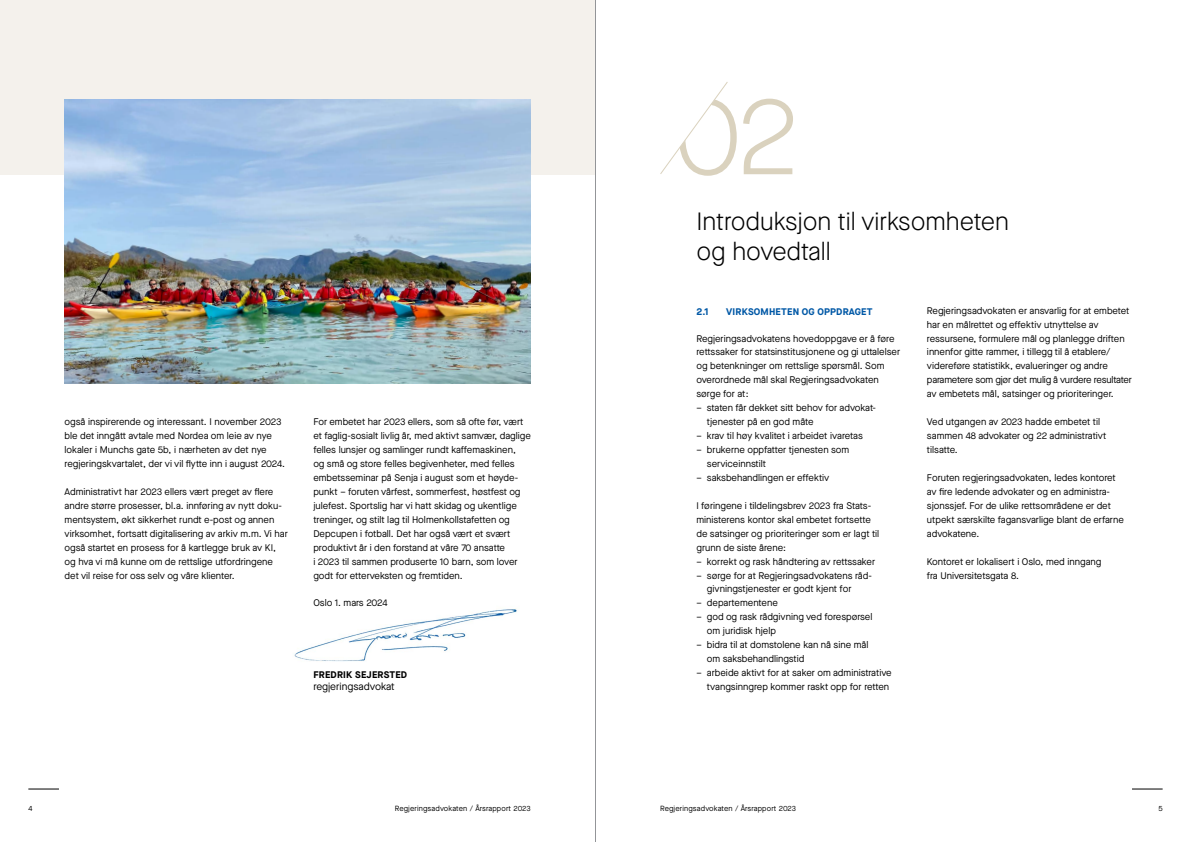
<style>
.page{position:relative;width:1191px;height:842px;background:#fff}
.page>*{position:absolute;margin:0;border:0;box-sizing:border-box;transform-origin:0 0}
.t1{font:300 110px "Maison Neue";color:#dad2be}
.t2{font:300 25px/30px "Maison Neue";color:#000}
.t3{font:10.3px "Maison Neue";color:#000}
.t4{font:9.6px/13.9px "Maison Neue";color:#000}
.t5{font:700 9.6px "Maison Neue";letter-spacing:.02em;color:#0058a6}
.t6{font:700 9.6px "Maison Neue";letter-spacing:.02em;color:#000}
.t7{font:7.5px "Maison Neue";letter-spacing:.02em;color:#000}
</style>
<div class="page">
<div style="left:0;top:0;width:595px;height:174px;background:#f4f1ec"></div>
<img style="left:65px;top:99px;width:466px;height:284px">
<svg style="left:660px;top:82px;width:68px;height:92px"></svg>
<img style="left:294px;top:608px;width:223px;height:54px">
<hr style="left:28px;top:789px;width:31px;height:1px;background:#000">
<hr style="left:1132px;top:789px;width:30px;height:1px;background:#000">
<hr style="left:595px;top:0;width:1px;height:842px;background:#939598">
<h1 class="t1" style="left:674px;top:64px;width:128px">02</h1>
<p class="t4" style="left:65px;top:415px;width:222px">også inspirerende og interessant. I november 2023 ble det inngått avtale med Nordea om leie av nye lokaler i Munchs gate 5b, i nærheten av det nye regjeringskvartalet, der vi vil flytte inn i august 2024.</p>
<p class="t4" style="left:65px;top:484px;width:225px">Administrativt har 2023 ellers vært preget av flere andre større prosesser, bl.a. innføring av nytt doku&shy;mentsystem, økt sikkerhet rundt e-post og annen virksomhet, fortsatt digitalisering av arkiv m.m. Vi har også startet en prosess for å kartlegge bruk av KI, og hva vi må kunne om de rettslige utfordringene det vil reise for oss selv og våre klienter.</p>
<p class="t4" style="left:313px;top:415px;width:219px">For embetet har 2023 ellers, som så ofte før, vært et faglig-sosialt livlig år, med aktivt samvær, daglige felles lunsjer og samlinger rundt kaffemaskinen,<br>og små og store felles begivenheter, med felles embetsseminar på Senja i august som et høyde&shy;punkt – foruten vårfest, sommerfest, høstfest og julefest. Sportslig har vi hatt skidag og ukentlige treninger, og stilt lag til Holmenkollstafetten og Depcupen i fotball. Det har også vært et svært produktivt år i den forstand at våre 70 ansatte<br>i 2023 til sammen produserte 10 barn, som lover godt for etterveksten og fremtiden.</p>
<p class="t4" style="left:313px;top:596px;width:76px">Oslo 1. mars 2024</p>
<p class="t6" style="left:313px;top:667px;width:95px">FREDRIK SEJERSTED</p>
<p class="t3" style="left:313px;top:680px;width:83px">regjeringsadvokat</p>
<h2 class="t2" style="left:696px;top:206px;width:314px">Introduksjon til virksomheten og hovedtall</h2>
<p class="t5" style="left:696px;top:305px;width:14px">2.1</p>
<p class="t5" style="left:726px;top:305px;width:148px">VIRKSOMHETEN OG OPPDRAGET</p>
<p class="t4" style="left:696px;top:331px;width:205px">Regjeringsadvokatens hovedoppgave er å føre rettssaker for statsinstitusjonene og gi uttalelser og betenkninger om rettslige spørsmål. Som overordnede mål skal Regjeringsadvokaten sørge for at:</p>
<p class="t4" style="left:707px;top:401px;width:171px;text-indent:-10px">– staten får dekket sitt behov for advokat&shy;tjenester på en god måte</p>
<p class="t4" style="left:696px;top:429px;width:168px">– krav til høy kvalitet i arbeidet ivaretas</p>
<p class="t4" style="left:707px;top:443px;width:144px;text-indent:-10px">– brukerne oppfatter tjenesten som serviceinnstilt</p>
<p class="t4" style="left:696px;top:471px;width:134px">– saksbehandlingen er effektiv</p>
<p class="t4" style="left:696px;top:498px;width:184px">I føringene i tildelingsbrev 2023 fra Stats&shy;ministerens kontor skal embetet fortsette de satsinger og prioriteringer som er lagt til grunn de siste årene:</p>
<p class="t4" style="left:696px;top:554px;width:180px">– korrekt og rask håndtering av rettssaker</p>
<p class="t4" style="left:707px;top:568px;width:166px;text-indent:-10px">– sørge for at Regjeringsadvokatens råd&shy;givningstjenester er godt kjent for</p>
<p class="t4" style="left:696px;top:596px;width:83px">– departementene</p>
<p class="t4" style="left:707px;top:610px;width:167px;text-indent:-10px">– god og rask rådgivning ved forespørsel om juridisk hjelp</p>
<p class="t4" style="left:707px;top:638px;width:163px;text-indent:-10px">– bidra til at domstolene kan nå sine mål om saksbehandlingstid</p>
<p class="t4" style="left:696px;top:666px;width:197px;text-align:right">– arbeide aktivt for at saker om administrative tvangsinngrep kommer raskt opp for retten</p>
<p class="t4" style="left:927px;top:303px;width:206px">Regjeringsadvokaten er ansvarlig for at embetet har en målrettet og effektiv utnyttelse av ressursene, formulere mål og planlegge driften innenfor gitte rammer, i tillegg til å etablere/ videreføre statistikk, evalueringer og andre parametere som gjør det mulig å vurdere resultater av embetets mål, satsinger og prioriteringer.</p>
<p class="t4" style="left:927px;top:415px;width:181px">Ved utgangen av 2023 hadde embetet til sammen 48 advokater og 22 administrativt tilsatte.</p>
<p class="t4" style="left:927px;top:471px;width:198px">Foruten regjeringsadvokaten, ledes kontoret av fire ledende advokater og en administra&shy;sjonssjef. For de ulike rettsområdene er det utpekt særskilte fagansvarlige blant de erfarne advokatene.</p>
<p class="t4" style="left:927px;top:554px;width:176px">Kontoret er lokalisert i Oslo, med inngang fra Universitetsgata 8.</p>
<p class="t7" style="left:28px;top:803px;width:6px">4</p>
<p class="t7" style="left:395px;top:803px;width:137px">Regjeringsadvokaten / Årsrapport 2023</p>
<p class="t7" style="left:660px;top:803px;width:137px">Regjeringsadvokaten / Årsrapport 2023</p>
<p class="t7" style="left:1158px;top:803px;width:6px">5</p>
</div>
